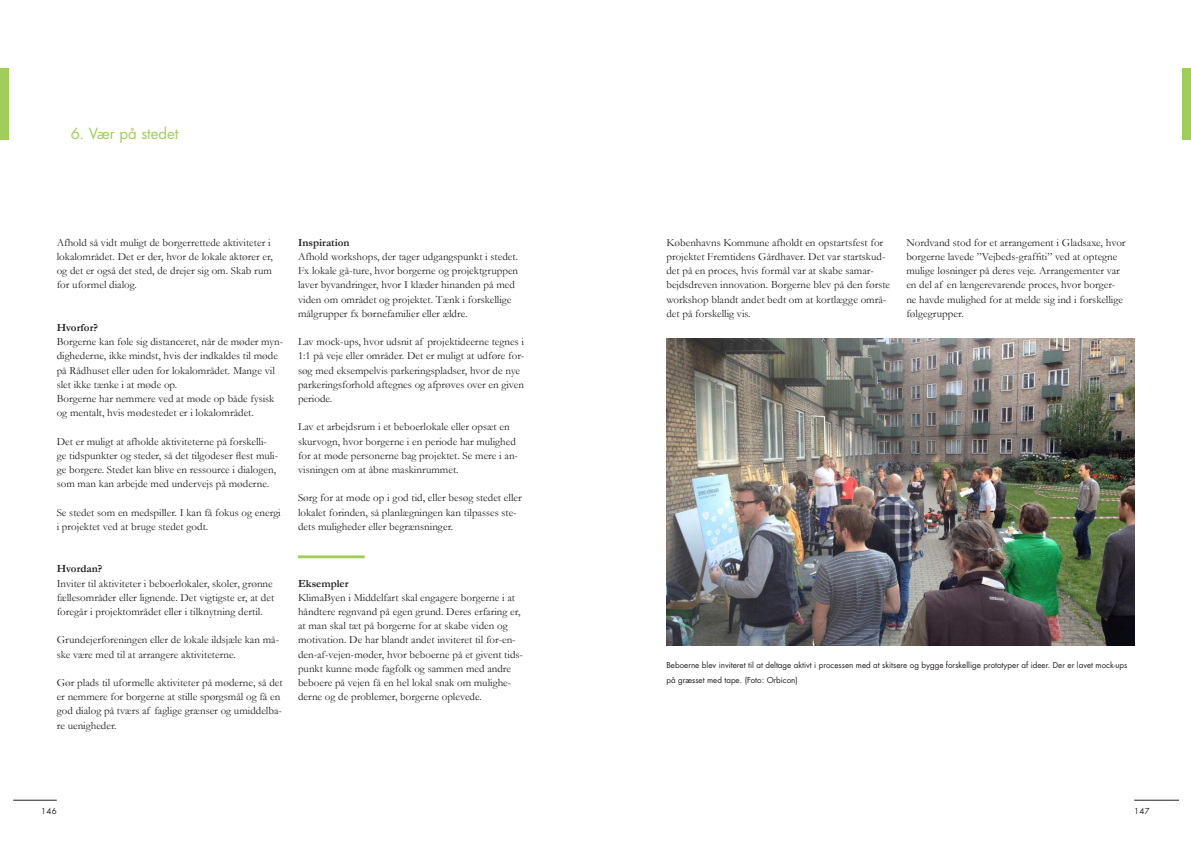
<style>
.page{position:relative;width:1191px;height:842px;background:#fff}
.page>*{position:absolute;margin:0;border:0;box-sizing:border-box;transform-origin:0 0}
.t1{font:15px "Futura Std";letter-spacing:-.005em;color:#a0ce5a}
.t2{font:11px/14.2px "Garamond";color:#231f20}
.t3{font:700 11px "Garamond";color:#231f20}
.t4{font:8px/14.2px "Futura Std";color:#231f20}
</style>
<div class="page">
<hr style="left:13px;top:800px;width:44px;height:1px;background:#231f20">
<hr style="left:1134px;top:800px;width:45px;height:1px;background:#231f20">
<div style="left:1182px;top:68px;width:9px;height:71px;background:#a0ce5a"></div>
<div style="left:0;top:68px;width:9px;height:71px;background:#a0ce5a"></div>
<hr style="left:298px;top:555px;width:67px;height:3px;background:#a0ce5a">
<img style="left:666px;top:338px;width:468px;height:308px">
<h1 class="t1" style="left:71px;top:124px;width:109px">6. Vær på stedet</h1>
<p class="t2" style="left:57px;top:235px;width:218px">Afhold så vidt muligt de borgerrettede aktiviteter i lokalområdet. Det er der, hvor de lokale aktører er, og det er også det sted, de drejer sig om. Skab rum for uformel dialog.</p>
<p class="t3" style="left:57px;top:320px;width:43px">Hvorfor?</p>
<p class="t2" style="left:57px;top:334px;width:228px">Borgerne kan føle sig distanceret, når de møder myn&shy;dighederne, ikke mindst, hvis der indkaldes til møde på Rådhuset eller uden for lokalområdet. Mange vil slet ikke tænke i at møde op.<br>Borgerne har nemmere ved at møde op både fysisk og mentalt, hvis mødestedet er i lokalområdet.</p>
<p class="t2" style="left:57px;top:434px;width:223px">Det er muligt at afholde aktiviteterne på forskelli&shy;ge tidspunkter og steder, så det tilgodeser flest muli&shy;ge borgere. Stedet kan blive en ressource i dialogen, som man kan arbejde med undervejs på møderne.</p>
<p class="t2" style="left:57px;top:505px;width:226px">Se stedet som en medspiller. I kan få fokus og energi i projektet ved at bruge stedet godt.</p>
<p class="t3" style="left:57px;top:561px;width:47px">Hvordan?</p>
<p class="t2" style="left:57px;top:576px;width:219px">Inviter til aktiviteter i beboerlokaler, skoler, grønne fællesområder eller lignende. Det vigtigste er, at det foregår i projektområdet eller i tilknytning dertil.</p>
<p class="t2" style="left:57px;top:633px;width:224px">Grundejerforeningen eller de lokale ildsjæle kan må&shy;ske være med til at arrangere aktiviteterne.</p>
<p class="t2" style="left:57px;top:675px;width:227px">Gør plads til uformelle aktiviteter på møderne, så det er nemmere for borgerne at stille spørgsmål og få en god dialog på tværs af faglige grænser og umiddelba&shy;re uenigheder.</p>
<p class="t3" style="left:298px;top:235px;width:53px">Inspiration</p>
<p class="t2" style="left:298px;top:249px;width:222px">Afhold workshops, der tager udgangspunkt i stedet.<br>Fx lokale gå-ture, hvor borgerne og projektgruppen laver byvandringer, hvor I klæder hinanden på med viden om området og projektet. Tænk i forskellige målgrupper fx børnefamilier eller ældre.</p>
<p class="t2" style="left:298px;top:334px;width:228px">Lav mock-ups, hvor udsnit af projektideerne tegnes i 1:1 på veje eller områder. Det er muligt at udføre for&shy;søg med eksempelvis parkeringspladser, hvor de nye parkeringsforhold aftegnes og afprøves over en given periode.</p>
<p class="t2" style="left:298px;top:420px;width:221px">Lav et arbejdsrum i et beboerlokale eller opsæt en skurvogn, hvor borgerne i en periode har mulighed for at møde personerne bag projektet. Se mere i an&shy;visningen om at åbne maskinrummet.</p>
<p class="t2" style="left:298px;top:491px;width:225px">Sørg for at møde op i god tid, eller besøg stedet eller lokalet forinden, så planlægningen kan tilpasses ste&shy;dets muligheder eller begrænsninger.</p>
<p class="t3" style="left:298px;top:576px;width:52px">Eksempler</p>
<p class="t2" style="left:298px;top:590px;width:226px">KlimaByen i Middelfart skal engagere borgerne i at håndtere regnvand på egen grund. Deres erfaring er, at man skal tæt på borgerne for at skabe viden og motivation. De har blandt andet inviteret til for-en&shy;den-af-vejen-møder, hvor beboerne på et givent tids&shy;punkt kunne møde fagfolk og sammen med andre beboere på vejen få en hel lokal snak om mulighe&shy;derne og de problemer, borgerne oplevede.</p>
<p class="t2" style="left:666px;top:235px;width:225px">Københavns Kommune afholdt en opstartsfest for projektet Fremtidens Gårdhaver. Det var startskud&shy;det på en proces, hvis formål var at skabe samar&shy;bejdsdreven innovation. Borgerne blev på den første workshop blandt andet bedt om at kortlægge områ&shy;det på forskellig vis.</p>
<p class="t2" style="left:906px;top:235px;width:221px">Nordvand stod for et arrangement i Gladsaxe, hvor borgerne lavede ”Vejbeds-graffiti” ved at optegne mulige løsninger på deres veje. Arrangementer var en del af en længerevarende proces, hvor borger&shy;ne havde mulighed for at melde sig ind i forskellige følgegrupper.</p>
<p class="t4" style="left:666px;top:658px;width:462px">Beboerne blev inviteret til at deltage aktivt i processen med at skitsere og bygge forskellige prototyper af ideer. Der er lavet mock-ups på græsset med tape. (Foto: Orbicon)</p>
<p class="t4" style="left:41px;top:804px;width:17px">146</p>
<p class="t4" style="left:1134px;top:804px;width:17px">147</p>
</div>
